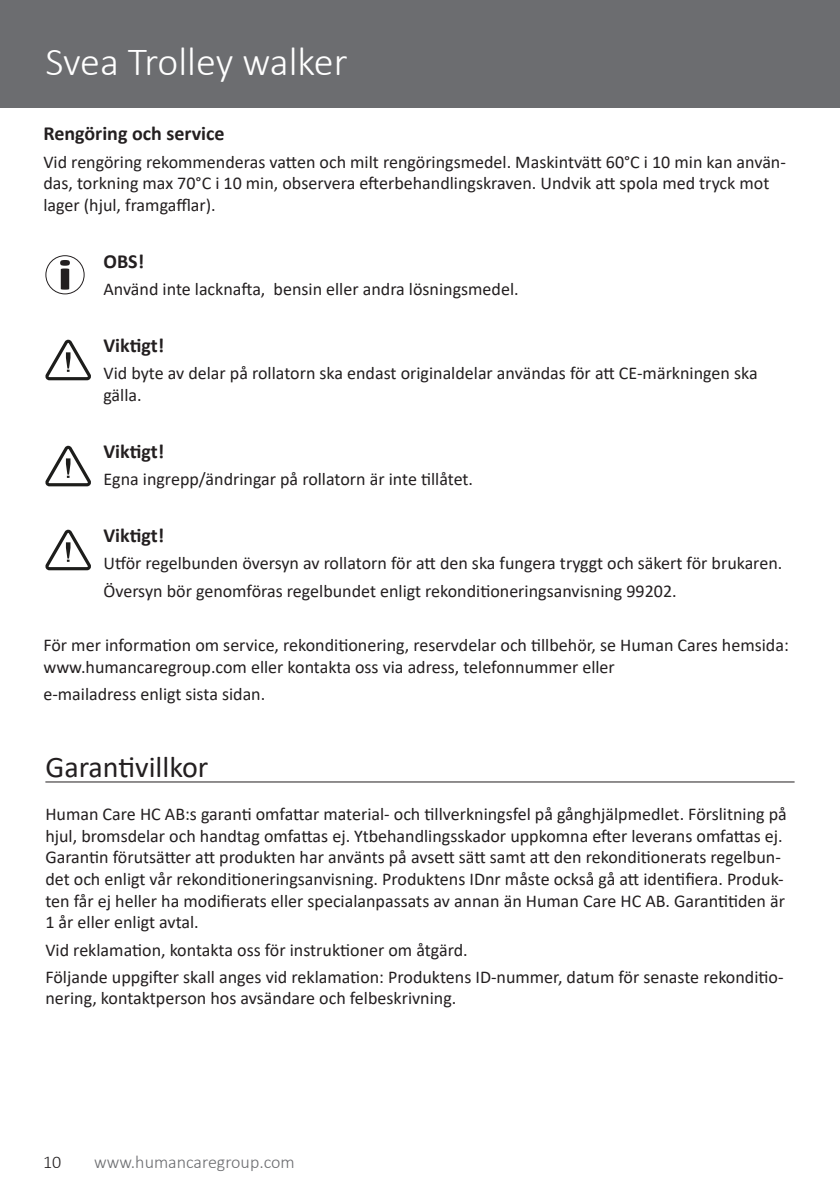
<style>
.page{position:relative;width:840px;height:1191px;background:#fff}
.page>*{position:absolute;margin:0;border:0;box-sizing:border-box;transform-origin:0 0}
.t1{font:300 40px "Calibri";color:#fff}
.Content_heading{font:30px "Calibri";color:#231f20}
.Body_Headline{font:700 20px "Calibri";color:#231f20}
.Body_text{font:18px/21.6px "Calibri";color:#231f20}
.t2{font:300 18px "Calibri";color:#6c6d70}
.t3{font:300 18px "Calibri";color:#231f20}
</style>
<div class="page">
<div style="left:0;top:0;width:839px;height:108px;background:#6c6d70"></div>
<svg style="left:45px;top:340px;width:46px;height:40px"></svg>
<svg style="left:45px;top:446px;width:46px;height:40px"></svg>
<svg style="left:45px;top:530px;width:46px;height:40px"></svg>
<svg style="left:60px;top:260px;width:10px;height:30px"></svg>
<div style="left:45px;top:255px;width:40px;height:39px;border:1px solid #231f20;border-radius:50%"></div>
<hr style="left:45px;top:781px;width:749px;height:1px;background:#231f20">
<h1 class="t1" style="left:45px;top:37px;width:303px">Svea Trolley walker</h1>
<p class="Body_Headline" style="left:43px;top:120px;width:183px">Rengöring och service</p>
<p class="Body_text" style="left:43px;top:150px;width:743px">Vid rengöring rekommenderas vatten och milt rengöringsmedel. Maskintvätt 60°C i 10 min kan använ&shy;das, torkning max 70°C i 10 min, observera efterbehandlingskraven. Undvik att spola med tryck mot lager (hjul, framgafflar).</p>
<p class="Body_Headline" style="left:103px;top:247px;width:42px">OBS!</p>
<p class="Body_text" style="left:103px;top:278px;width:416px">Använd inte lacknafta, bensin eller andra lösningsmedel.</p>
<p class="Body_Headline" style="left:103px;top:331px;width:62px">Viktigt!</p>
<p class="Body_text" style="left:103px;top:362px;width:655px">Vid byte av delar på rollatorn ska endast originaldelar användas för att CE-märkningen ska gälla.</p>
<p class="Body_Headline" style="left:103px;top:437px;width:62px">Viktigt!</p>
<p class="Body_text" style="left:103px;top:468px;width:371px">Egna ingrepp/ändringar på rollatorn är inte tillåtet.</p>
<p class="Body_Headline" style="left:103px;top:521px;width:62px">Viktigt!</p>
<p class="Body_text" style="left:103px;top:552px;width:680px">Utför regelbunden översyn av rollatorn för att den ska fungera tryggt och säkert för brukaren.</p>
<p class="Body_text" style="left:103px;top:579px;width:574px">Översyn bör genomföras regelbundet enligt rekonditioneringsanvisning 99202.</p>
<p class="Body_text" style="left:43px;top:634px;width:746px">För mer information om service, rekonditionering, reservdelar och tillbehör, se Human Cares hemsida: www.humancaregroup.com eller kontakta oss via adress, telefonnummer eller</p>
<p class="Body_text" style="left:43px;top:683px;width:223px">e-mailadress enligt sista sidan.</p>
<p class="Content_heading" style="left:45px;top:746px;width:164px">Garantivillkor</p>
<p class="Body_text" style="left:45px;top:803px;width:742px">Human Care HC AB:s garanti omfattar material- och tillverkningsfel på gånghjälpmedlet. Förslitning på hjul, bromsdelar och handtag omfattas ej. Ytbehandlingsskador uppkomna efter leverans omfattas ej.<br>Garantin förutsätter att produkten har använts på avsett sätt samt att den rekonditionerats regelbun&shy;det och enligt vår rekonditioneringsanvisning. Produktens IDnr måste också gå att identifiera. Produk&shy;ten får ej heller ha modifierats eller specialanpassats av annan än Human Care HC AB. Garantitiden är 1 år eller enligt avtal.</p>
<p class="Body_text" style="left:45px;top:938px;width:423px">Vid reklamation, kontakta oss för instruktioner om åtgärd.</p>
<p class="Body_text" style="left:45px;top:965px;width:739px">Följande uppgifter skall anges vid reklamation: Produktens ID-nummer, datum för senaste rekonditio&shy;nering, kontaktperson hos avsändare och felbeskrivning.</p>
<p class="t3" style="left:43px;top:1151px;width:20px">10</p>
<p class="t2" style="left:94px;top:1151px;width:202px">www.humancaregroup.com</p>
</div>
